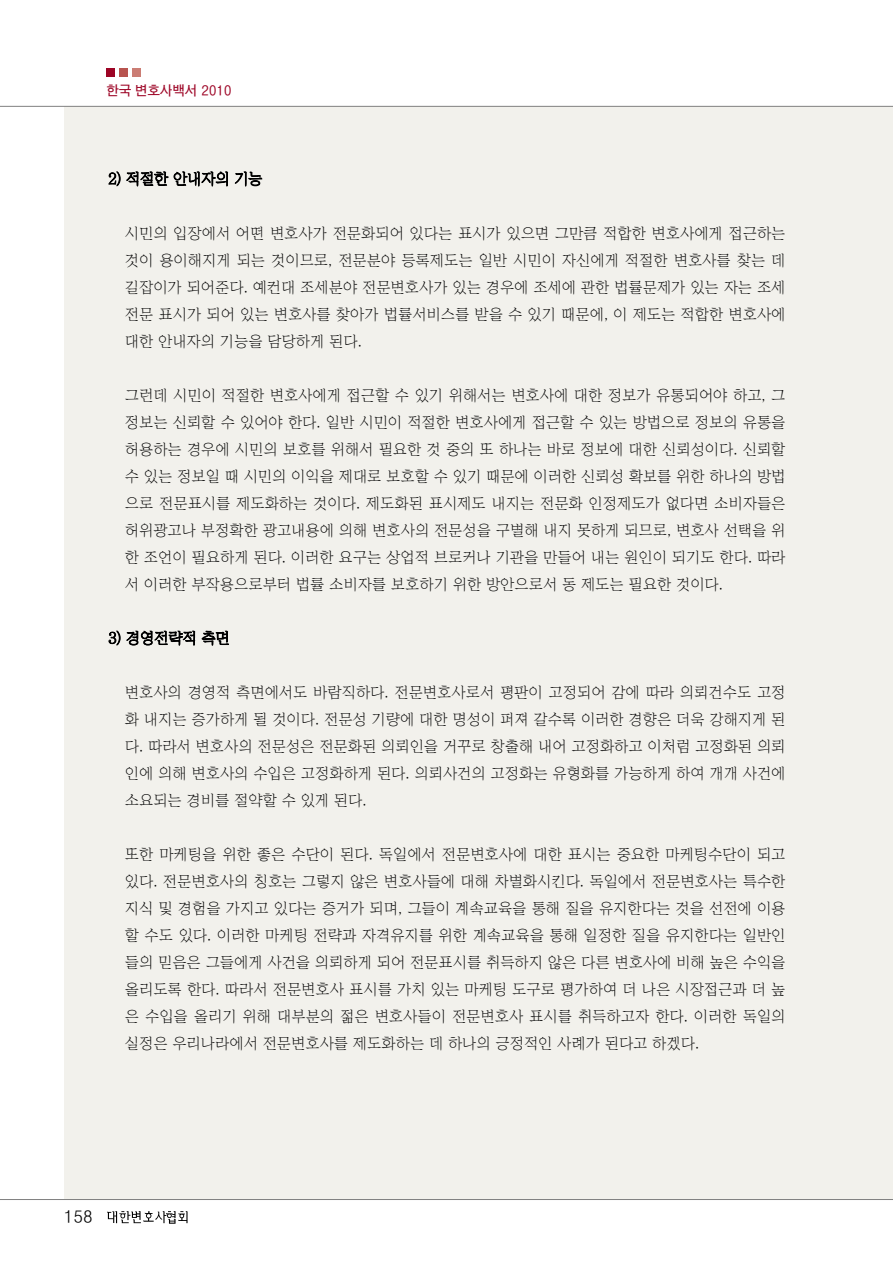
<style>
.page{position:relative;width:893px;height:1262px;background:#fff}
.page>*{position:absolute;margin:0;border:0;box-sizing:border-box;transform-origin:0 0}
.t1{font:500 16.5px "HY Go Thic";color:#000}
.t2{font:15px/27px "Y Sin";color:#000;text-align:justify;scale:.95 1}
.t3{font:700 13.5px "HY Go Thic";letter-spacing:-.03em;color:#9d0425;scale:.95 1}
.s1{font-family:"HY Sin Myeong Jo";font-weight:500}
</style>
<div class="page">
<div style="left:64px;top:106px;width:828px;height:1093px;background:#f2f1ec"></div>
<img style="left:107px;top:1211px;width:81px;height:13px">
<div style="left:106px;top:68px;width:9px;height:9px;background:#9d0425"></div>
<div style="left:119px;top:68px;width:9px;height:9px;background:#b8544f"></div>
<div style="left:132px;top:68px;width:8px;height:9px;background:#cb7d74"></div>
<hr style="left:0;top:106px;width:892px;height:1px;background:#808080">
<hr style="left:0;top:1199px;width:892px;height:1px;background:#808080">
<p class="t3" style="left:106px;top:84px;width:134px">한국 변호사백서 2010</p>
<p class="t2" style="left:108px;top:166px;width:164px">2) 적절한 안내자의 기능</p>
<p class="t2" style="left:125px;top:220px;width:697px">시민의 입장에서 어떤 변호사가 전문화되어 있다는 표시가 있으면 그만큼 적합한 변호사에게 접근하는 것이 용이해지게 되는 것이므로<span class="s1">,</span> 전문분야 등록제도는 일반 시민이 자신에게 적절한 변호사를 찾는 데 길잡이가 되어준다<span class="s1">.</span> 예컨대 조세분야 전문변호사가 있는 경우에 조세에 관한 법률문제가 있는 자는 조세 전문 표시가 되어 있는 변호사를 찾아가 법률서비스를 받을 수 있기 때문에<span class="s1">,</span> 이 제도는 적합한 변호사에 대한 안내자의 기능을 담당하게 된다<span class="s1">.</span></p>
<p class="t2" style="left:125px;top:382px;width:697px">그런데 시민이 적절한 변호사에게 접근할 수 있기 위해서는 변호사에 대한 정보가 유통되어야 하고<span class="s1">,</span> 그 정보는 신뢰할 수 있어야 한다<span class="s1">.</span> 일반 시민이 적절한 변호사에게 접근할 수 있는 방법으로 정보의 유통을 허용하는 경우에 시민의 보호를 위해서 필요한 것 중의 또 하나는 바로 정보에 대한 신뢰성이다<span class="s1">.</span> 신뢰할 수 있는 정보일 때 시민의 이익을 제대로 보호할 수 있기 때문에 이러한 신뢰성 확보를 위한 하나의 방법 으로 전문표시를 제도화하는 것이다<span class="s1">.</span> 제도화된 표시제도 내지는 전문화 인정제도가 없다면 소비자들은 허위광고나 부정확한 광고내용에 의해 변호사의 전문성을 구별해 내지 못하게 되므로<span class="s1">,</span> 변호사 선택을 위 한 조언이 필요하게 된다<span class="s1">.</span> 이러한 요구는 상업적 브로커나 기관을 만들어 내는 원인이 되기도 한다<span class="s1">.</span> 따라 서 이러한 부작용으로부터 법률 소비자를 보호하기 위한 방안으로서 동 제도는 필요한 것이다<span class="s1">.</span></p>
<p class="t2" style="left:108px;top:625px;width:129px">3) 경영전략적 측면</p>
<p class="t2" style="left:125px;top:679px;width:697px">변호사의 경영적 측면에서도 바람직하다<span class="s1">.</span> 전문변호사로서 평판이 고정되어 감에 따라 의뢰건수도 고정 화 내지는 증가하게 될 것이다<span class="s1">.</span> 전문성 기량에 대한 명성이 퍼져 갈수록 이러한 경향은 더욱 강해지게 된 다<span class="s1">.</span> 따라서 변호사의 전문성은 전문화된 의뢰인을 거꾸로 창출해 내어 고정화하고 이처럼 고정화된 의뢰 인에 의해 변호사의 수입은 고정화하게 된다<span class="s1">.</span> 의뢰사건의 고정화는 유형화를 가능하게 하여 개개 사건에 소요되는 경비를 절약할 수 있게 된다<span class="s1">.</span></p>
<p class="t2" style="left:125px;top:841px;width:697px">또한 마케팅을 위한 좋은 수단이 된다<span class="s1">.</span> 독일에서 전문변호사에 대한 표시는 중요한 마케팅수단이 되고 있다<span class="s1">.</span> 전문변호사의 칭호는 그렇지 않은 변호사들에 대해 차별화시킨다<span class="s1">.</span> 독일에서 전문변호사는 특수한 지식 및 경험을 가지고 있다는 증거가 되며<span class="s1">,</span> 그들이 계속교육을 통해 질을 유지한다는 것을 선전에 이용 할 수도 있다<span class="s1">.</span> 이러한 마케팅 전략과 자격유지를 위한 계속교육을 통해 일정한 질을 유지한다는 일반인 들의 믿음은 그들에게 사건을 의뢰하게 되어 전문표시를 취득하지 않은 다른 변호사에 비해 높은 수익을 올리도록 한다<span class="s1">.</span> 따라서 전문변호사 표시를 가치 있는 마케팅 도구로 평가하여 더 나은 시장접근과 더 높 은 수입을 올리기 위해 대부분의 젊은 변호사들이 전문변호사 표시를 취득하고자 한다<span class="s1">.</span> 이러한 독일의 실정은 우리나라에서 전문변호사를 제도화하는 데 하나의 긍정적인 사례가 된다고 하겠다<span class="s1">.</span></p>
<p class="t1" style="left:64px;top:1209px;width:30px">158</p>
</div>
